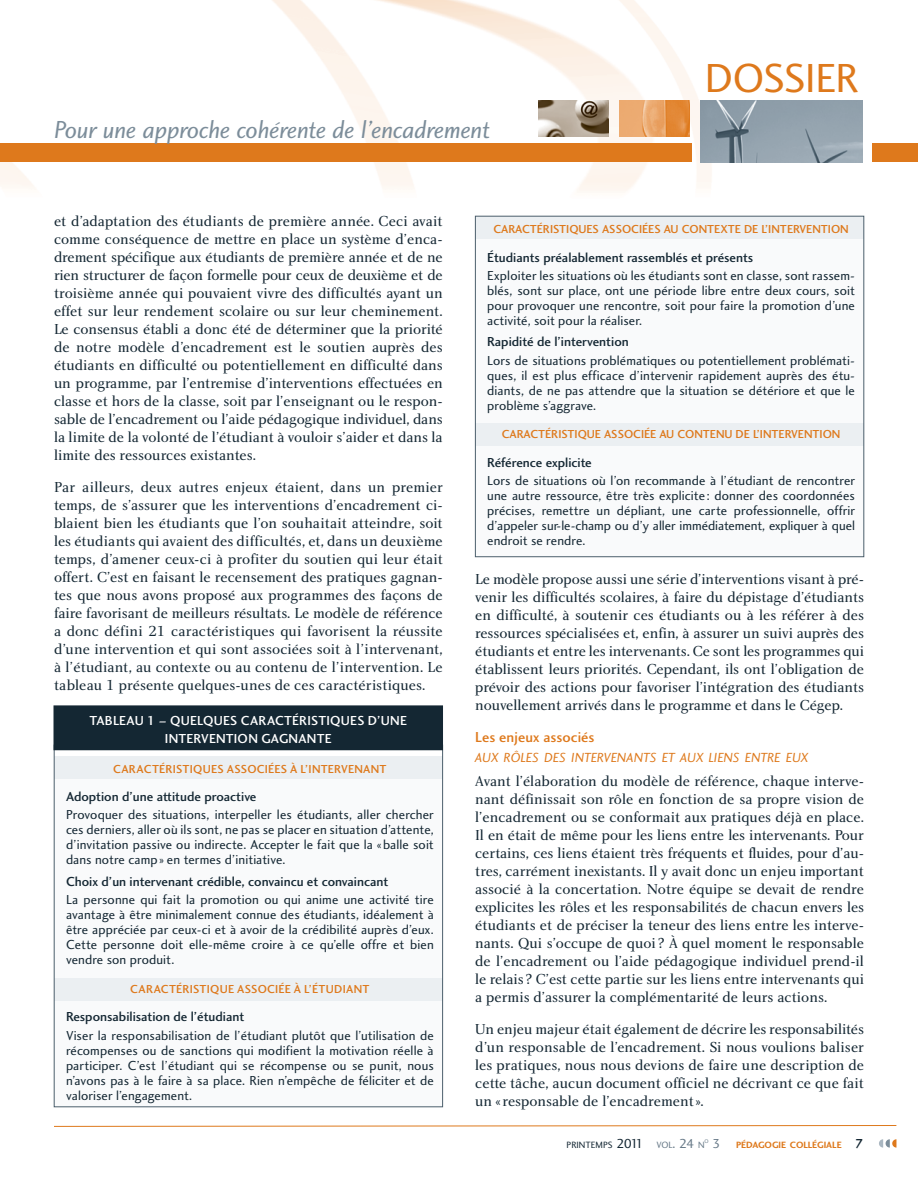
<style>
.page{position:relative;width:918px;height:1188px;background:#fff}
.page>*{position:absolute;margin:0;border:0;box-sizing:border-box;transform-origin:0 0}
.t1{font:42px "Charlotte Sans Book Plain";letter-spacing:-.015em;color:#de791c}
.t2{font:25.5px "Charlotte Sans Book Italic Plain";letter-spacing:-.01em;color:#7c8d9a}
.t3{font:15px/18px "Charlotte Book Plain";color:#142733;text-align:justify}
.t4{font:15px "Charlotte Sans Medium Plain";letter-spacing:.005em;color:#de791c}
.t5{font:13.65px "Charlotte Sans Book Italic Plain";letter-spacing:-.015em;color:#de791c}
.t6{font:13.5px/15px "Charlotte Sans Book Plain";letter-spacing:.01em;color:#142733;text-align:justify}
.t7{font:13.5px "Charlotte Sans Medium Plain";color:#142733}
.t8{font:13.5px/18px "Charlotte Sans Medium Plain";letter-spacing:.015em;color:#fff;text-align:center}
.t9{font:12px "Charlotte Sans Medium Plain";color:#de791c}
.t10{font:12px "Charlotte Sans Medium Plain";letter-spacing:.02em;color:#de791c}
.t11{font:9.45px "Charlotte Sans Bold Plain";color:#de791c}
.t12{font:9.45px "Charlotte Sans Book Plain";color:#142733}
.t13{font:5.55px "Charlotte Sans Book Plain";color:#687a88}
.s1{font-size:13.5px}
.s2{color:#687a88}
.s3{font-size:13.5px;color:#687a88}
.s4{font-family:"Charlotte Sans Book Plain";font-size:13.5px;color:#687a88}
.s5{font-family:"Charlotte Sans Medium Plain";font-size:13.5px;color:#142733}
</style>
<div class="page">
<div style="left:475px;top:235px;width:388px;height:322px;background:#f9fafb"></div>
<img style="left:0;top:0;width:918px;height:192px">
<div style="left:54px;top:760px;width:388px;height:347px;background:#f9fafb"></div>
<div style="left:475px;top:423px;width:389px;height:23px;background:#ebeff2"></div>
<div style="left:54px;top:978px;width:389px;height:23px;background:#ebeff2"></div>
<div style="left:54px;top:756px;width:389px;height:22px;background:#ebeff2"></div>
<div style="left:54px;top:706px;width:389px;height:44px;background:#142733"></div>
<div style="left:475px;top:216px;width:389px;height:23px;background:#ebeff2"></div>
<svg style="left:879px;top:1139px;width:17px;height:9px"></svg>
<svg style="left:54px;top:1125px;width:843px;height:2px;background:#edbb8c"></svg>
<div style="left:872px;top:144px;width:46px;height:18px;background:#de791c"></div>
<div style="left:0;top:144px;width:691px;height:18px;background:#de791c"></div>
<img style="left:701px;top:101px;width:162px;height:61px">
<img style="left:619px;top:101px;width:70px;height:36px">
<img style="left:538px;top:101px;width:71px;height:36px">
<div style="left:475px;top:216px;width:389px;height:341px;border:1px solid #4c5f6c"></div>
<h2 class="t2" style="left:54px;top:120px;width:438px">Pour une approche cohérente de l’encadrement</h2>
<h1 class="t1" style="left:705px;top:62px;width:156px">DOSSIER</h1>
<p class="t3" style="left:54px;top:213px;width:390px">et d’adaptation des étudiants de première année. Ceci avait comme conséquence de mettre en place un système d’enca&shy;drement spécifique aux étudiants de première année et de ne rien structurer de façon formelle pour ceux de deuxième et de troisième année qui pouvaient vivre des difficultés ayant un effet sur leur rendement scolaire ou sur leur cheminement.<br>Le consensus établi a donc été de déterminer que la priorité de notre modèle d’encadrement est le soutien auprès des étudiants en difficulté ou potentiellement en difficulté dans un programme, par l’entremise d’interventions effectuées en classe et hors de la classe, soit par l’enseignant ou le respon&shy;sable de l’encadrement ou l’aide pédagogique individuel, dans la limite de la volonté de l’étudiant à vouloir s’aider et dans la limite des ressources existantes.</p>
<p class="t3" style="left:54px;top:479px;width:391px">Par ailleurs, deux autres enjeux étaient, dans un premier temps, de s’assurer que les interventions d’encadrement ci&shy;blaient bien les étudiants que l’on souhaitait atteindre, soit les étudiants qui avaient des difficultés, et, dans un deuxième temps, d’amener ceux-ci à profiter du soutien qui leur était offert. C’est en faisant le recensement des pratiques gagnan&shy;tes que nous avons proposé aux programmes des façons de faire favorisant de meilleurs résultats. Le modèle de référence a donc défini 21 caractéristiques qui favorisent la réussite d’une intervention et qui sont associées soit à l’intervenant, à l’étudiant, au contexte ou au contenu de l’intervention. Le tableau 1 présente quelques-unes de ces caractéristiques.</p>
<p class="t8" style="left:89px;top:713px;width:319px">TABLEAU 1 – QUELQUES CARACTÉRISTIQUES D’UNE<br>INTERVENTION GAGNANTE</p>
<p class="t10" style="left:113px;top:764px;width:275px">CARACTÉRISTIQUES ASSOCIÉES À L’INTERVENANT</p>
<p class="t7" style="left:66px;top:791px;width:192px">Adoption d’une attitude proactive</p>
<p class="t6" style="left:66px;top:809px;width:369px">Provoquer des situations, interpeller les étudiants, aller chercher ces derniers, aller où ils sont, ne pas se placer en situation d’attente, d’invitation passive ou indirecte. Accepter le fait que la « balle soit dans notre camp » en termes d’initiative.</p>
<p class="t7" style="left:66px;top:876px;width:324px">Choix d’un intervenant crédible, convaincu et convaincant</p>
<p class="t6" style="left:66px;top:894px;width:369px">La personne qui fait la promotion ou qui anime une activité tire avantage à être minimalement connue des étudiants, idéalement à être appréciée par ceux-ci et à avoir de la crédibilité auprès d’eux.<br>Cette personne doit elle-même croire à ce qu’elle offre et bien vendre son produit.</p>
<p class="t10" style="left:130px;top:984px;width:241px">CARACTÉRISTIQUE ASSOCIÉE À L’ÉTUDIANT</p>
<p class="t7" style="left:66px;top:1012px;width:180px">Responsabilisation de l’étudiant</p>
<p class="t6" style="left:66px;top:1029px;width:369px">Viser la responsabilisation de l’étudiant plutôt que l’utilisation de récompenses ou de sanctions qui modifient la motivation réelle à participer. C’est l’étudiant qui se récompense ou se punit, nous n’avons pas à le faire à sa place. Rien n’empêche de féliciter et de valoriser l’engagement.</p>
<p class="t9" style="left:493px;top:224px;width:357px">CARACTÉRISTIQUES ASSOCIÉES AU CONTEXTE DE L’INTERVENTION</p>
<p class="t7" style="left:487px;top:252px;width:268px">Étudiants préalablement rassemblés et présents</p>
<p class="t6" style="left:487px;top:269px;width:369px">Exploiter les situations où les étudiants sont en classe, sont rassem&shy;blés, sont sur place, ont une période libre entre deux cours, soit pour provoquer une rencontre, soit pour faire la promotion d’une activité, soit pour la réaliser.</p>
<p class="t7" style="left:487px;top:337px;width:143px">Rapidité de l’intervention</p>
<p class="t6" style="left:487px;top:354px;width:369px">Lors de situations problématiques ou potentiellement problémati&shy;ques, il est plus efficace d’intervenir rapidement auprès des étu&shy;diants, de ne pas attendre que la situation se détériore et que le problème s’aggrave.</p>
<p class="t9" style="left:502px;top:430px;width:340px">CARACTÉRISTIQUE ASSOCIÉE AU CONTENU DE L’INTERVENTION</p>
<p class="t7" style="left:487px;top:457px;width:106px">Référence explicite</p>
<p class="t6" style="left:487px;top:474px;width:369px">Lors de situations où l’on recommande à l’étudiant de rencontrer une autre ressource, être très explicite : donner des coordonnées précises, remettre un dépliant, une carte professionnelle, offrir d’appeler sur-le-champ ou d’y aller immédiatement, expliquer à quel endroit se rendre.</p>
<p class="t3" style="left:475px;top:571px;width:390px">Le modèle propose aussi une série d’interventions visant à pré&shy;venir les difficultés scolaires, à faire du dépistage d’étudiants en difficulté, à soutenir ces étudiants ou à les référer à des ressources spécialisées et, enfin, à assurer un suivi auprès des étudiants et entre les intervenants. Ce sont les programmes qui établissent leurs priorités. Cependant, ils ont l’obligation de prévoir des actions pour favoriser l’intégration des étudiants nouvellement arrivés dans le programme et dans le Cégep.</p>
<p class="t4" style="left:475px;top:732px;width:121px">Les enjeux associés</p>
<p class="t5" style="left:475px;top:752px;width:335px">AUX RÔLES DES INTERVENANTS ET AUX LIENS ENTRE EUX</p>
<p class="t3" style="left:475px;top:774px;width:390px">Avant l’élaboration du modèle de référence, chaque interve&shy;nant définissait son rôle en fonction de sa propre vision de l’encadrement ou se conformait aux pratiques déjà en place.<br>Il en était de même pour les liens entre les intervenants. Pour certains, ces liens étaient très fréquents et fluides, pour d’au&shy;tres, carrément inexistants. Il y avait donc un enjeu important associé à la concertation. Notre équipe se devait de rendre explicites les rôles et les responsabilités de chacun envers les étudiants et de préciser la teneur des liens entre les interve&shy;nants. Qui s’occupe de quoi ? À quel moment le responsable de l’encadrement ou l’aide pédagogique individuel prend-il le relais ? C’est cette partie sur les liens entre intervenants qui a permis d’assurer la complémentarité de leurs actions.</p>
<p class="t3" style="left:475px;top:1021px;width:390px">Un enjeu majeur était également de décrire les responsabilités d’un responsable de l’encadrement. Si nous voulions baliser les pratiques, nous nous devions de faire une description de cette tâche, aucun document officiel ne décrivant ce que fait un « responsable de l’encadrement ».</p>
<p class="t12" style="left:567px;top:1141px;width:139px">PRINTEMPS <span class="s1">2011</span> <span class="s2">VOL</span><span class="s3">. 24</span> <span class="s2">N</span></p>
<p class="t13" style="left:705px;top:1139px;width:6px">O</p>
<p class="t11" style="left:712px;top:1141px;width:153px"><span class="s4">3</span> PÉDAGOGIE COLLÉGIALE <span class="s5">7</span></p>
</div>
